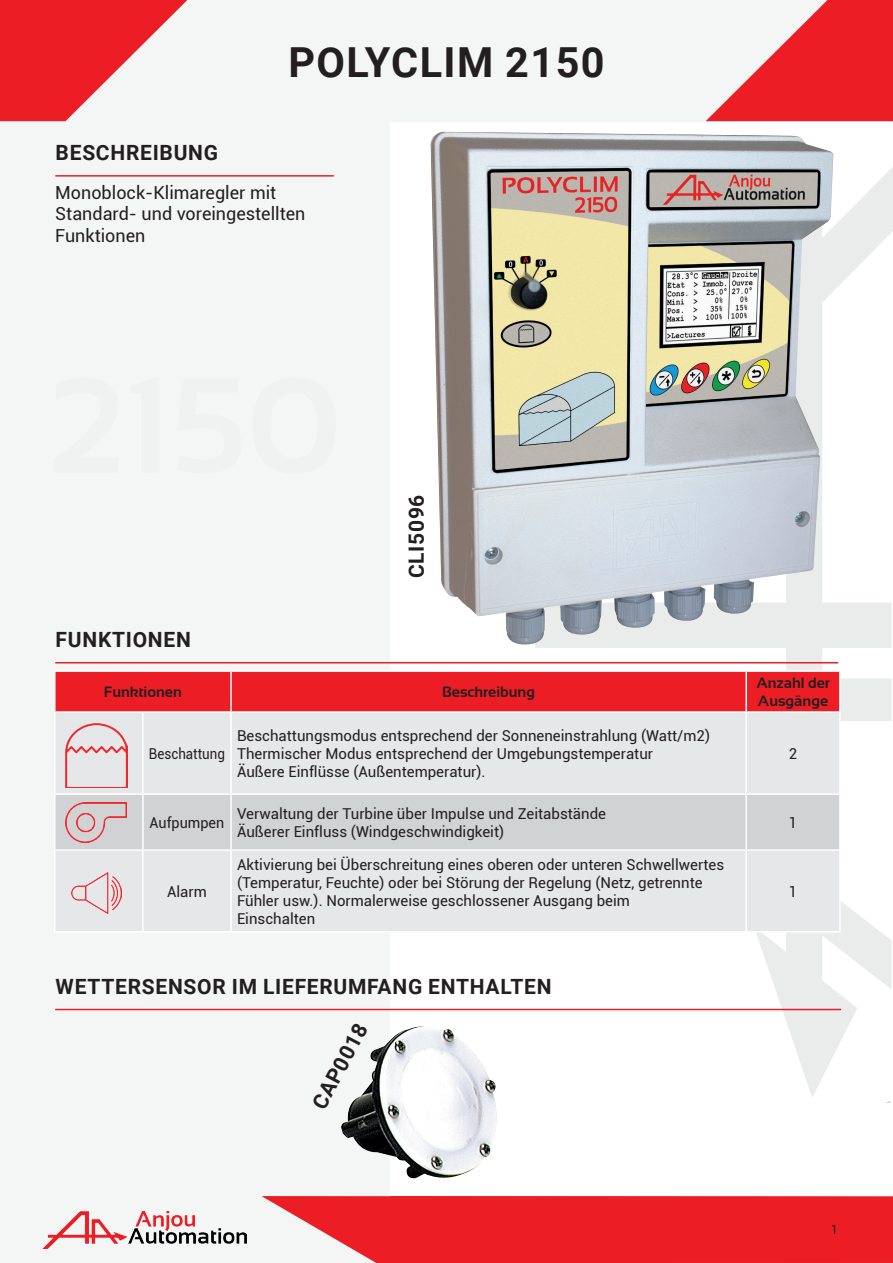
<style>
.page{position:relative;width:893px;height:1263px;background:#fff}
.page>*{position:absolute;margin:0;border:0;box-sizing:border-box;transform-origin:0 0}
.t1{font:700 41.4px "Roboto";letter-spacing:.035em;color:#231f20}
.t2{font:700 21px "Roboto";letter-spacing:.035em;color:#231f20}
.t3{font:18px/21.6px "Roboto";color:#231f20}
.t4{font:15px/18px "Roboto";color:#231f20}
.t5{font:700 15px/18px "Sansation";color:#231f20}
.t6{font:15px "Roboto";color:#231f20;scale:.89 1}
.t7{font:15px "Roboto";color:#231f20;scale:.96 1}
.t8{font:12px "Minion Pro";color:#231f20}
</style>
<div class="page">
<div style="left:0;top:0;width:389px;height:1263px;background:#f4f5f5"></div>
<div style="left:0;top:0;width:893px;height:121px;background:#f4f5f5"></div>
<svg style="left:0;top:0;width:187px;height:121px"></svg>
<svg style="left:706px;top:0;width:187px;height:121px"></svg>
<div style="left:323px;top:1196px;width:570px;height:67px;background:#ec1d25"></div>
<svg style="left:535px;top:167px;width:358px;height:930px"></svg>
<hr style="left:55px;top:175px;width:279px;height:2px;background:#ec1d25">
<hr style="left:55px;top:662px;width:783px;height:1px;background:#ec1d25">
<hr style="left:55px;top:1009px;width:786px;height:1px;background:#ec1d25">
<div style="left:56px;top:672px;width:783px;height:39px;background:#ec1d25"></div>
<div style="left:56px;top:713px;width:783px;height:218px;background:#e6e7e9"></div>
<div style="left:56px;top:795px;width:783px;height:54px;background:#d1d2d4"></div>
<hr style="left:230px;top:672px;width:2px;height:39px;background:#fff">
<hr style="left:231px;top:670px;width:515px;height:2px;background:#fff">
<hr style="left:746px;top:670px;width:95px;height:2px;background:#fff">
<hr style="left:745px;top:672px;width:2px;height:39px;background:#fff">
<hr style="left:839px;top:672px;width:2px;height:39px;background:#fff">
<hr style="left:231px;top:711px;width:515px;height:2px;background:#fff">
<hr style="left:746px;top:711px;width:95px;height:2px;background:#fff">
<hr style="left:54px;top:670px;width:89px;height:2px;background:#fff">
<hr style="left:54px;top:672px;width:2px;height:39px;background:#fff">
<hr style="left:143px;top:670px;width:88px;height:2px;background:#fff">
<hr style="left:54px;top:711px;width:89px;height:2px;background:#fff">
<hr style="left:143px;top:711px;width:88px;height:2px;background:#fff">
<hr style="left:142px;top:713px;width:2px;height:80px;background:#fff">
<hr style="left:839px;top:713px;width:2px;height:80px;background:#fff">
<hr style="left:745px;top:713px;width:2px;height:80px;background:#fff">
<hr style="left:54px;top:713px;width:2px;height:80px;background:#fff">
<hr style="left:230px;top:713px;width:2px;height:80px;background:#fff">
<hr style="left:54px;top:793px;width:89px;height:2px;background:#fff">
<hr style="left:54px;top:795px;width:2px;height:54px;background:#fff">
<hr style="left:143px;top:793px;width:88px;height:2px;background:#fff">
<hr style="left:142px;top:795px;width:2px;height:54px;background:#fff">
<hr style="left:231px;top:793px;width:515px;height:2px;background:#fff">
<hr style="left:230px;top:795px;width:2px;height:54px;background:#fff">
<hr style="left:746px;top:793px;width:95px;height:2px;background:#fff">
<hr style="left:745px;top:795px;width:2px;height:54px;background:#fff">
<hr style="left:839px;top:795px;width:2px;height:54px;background:#fff">
<hr style="left:54px;top:849px;width:89px;height:2px;background:#fff">
<hr style="left:54px;top:851px;width:2px;height:80px;background:#fff">
<hr style="left:54px;top:931px;width:89px;height:1px;background:#fff">
<hr style="left:143px;top:849px;width:88px;height:2px;background:#fff">
<hr style="left:142px;top:851px;width:2px;height:80px;background:#fff">
<hr style="left:143px;top:931px;width:88px;height:1px;background:#fff">
<hr style="left:231px;top:849px;width:515px;height:2px;background:#fff">
<hr style="left:230px;top:851px;width:2px;height:80px;background:#fff">
<hr style="left:231px;top:931px;width:515px;height:1px;background:#fff">
<hr style="left:746px;top:849px;width:95px;height:2px;background:#fff">
<hr style="left:745px;top:851px;width:2px;height:80px;background:#fff">
<hr style="left:839px;top:851px;width:2px;height:80px;background:#fff">
<hr style="left:746px;top:931px;width:95px;height:1px;background:#fff">
<img style="left:430px;top:132px;width:404px;height:513px">
<img style="left:66px;top:723px;width:62px;height:64px">
<img style="left:72px;top:873px;width:50px;height:41px">
<img style="left:65px;top:802px;width:62px;height:40px">
<img style="left:341px;top:1026px;width:156px;height:155px">
<svg style="left:243px;top:677px;width:80px;height:567px"></svg>
<h2 class="t2" style="left:56px;top:138px;width:164px">BESCHREIBUNG</h2>
<h1 class="t1" style="left:278px;top:33px;width:338px">POLYCLIM NG 31</h1>
<h1 class="t1" style="left:288px;top:33px;width:318px">POLYCLIM 2150</h1>
<p class="t3" style="left:55px;top:181px;width:252px">Monoblock-Klimaregler mit<br>Standard- und voreingestellten<br>Funktionen</p>
<h2 class="t2" style="left:402px;top:578px;width:85px;rotate:-90deg">CLI5096</h2>
<h2 class="t2" style="left:56px;top:625px;width:137px">FUNKTIONEN</h2>
<p class="t5" style="left:104px;top:683px;width:80px">Funktionen</p>
<p class="t5" style="left:442px;top:683px;width:95px">Beschreibung</p>
<p class="t5" style="left:756px;top:674px;width:75px">Anzahl der<br>Ausgänge</p>
<p class="t6" style="left:149px;top:743px;width:87px">Beschattung</p>
<p class="t4" style="left:237px;top:726px;width:474px">Beschattungsmodus entsprechend der Sonneneinstrahlung (Watt/m2)<br>Thermischer Modus entsprechend der Umgebungstemperatur<br>Äußere Einflüsse (Außentemperatur).</p>
<p class="t4" style="left:789px;top:744px;width:10px">2</p>
<p class="t7" style="left:150px;top:812px;width:79px">Aufpumpen</p>
<p class="t4" style="left:237px;top:804px;width:371px">Verwaltung der Turbine über Impulse und Zeitabstände<br>Äußerer Einfluss (Windgeschwindigkeit)</p>
<p class="t4" style="left:789px;top:813px;width:10px">1</p>
<p class="t4" style="left:167px;top:882px;width:41px">Alarm</p>
<p class="t4" style="left:237px;top:855px;width:489px">Aktivierung bei Überschreitung eines oberen oder unteren Schwellwertes (Temperatur, Feuchte) oder bei Störung der Regelung (Netz, getrennte Fühler usw.). Normalerweise geschlossener Ausgang beim<br>Einschalten</p>
<h2 class="t2" style="left:56px;top:972px;width:497px">WETTERSENSOR IM LIEFERUMFANG ENTHALTEN</h2>
<h2 class="t2" style="left:305px;top:1101px;width:96px;rotate:-62deg">CAP0018</h2>
<p class="t4" style="left:789px;top:882px;width:10px">1</p>
<p class="t8" style="left:831px;top:1222px;width:7px">1</p>
</div>
